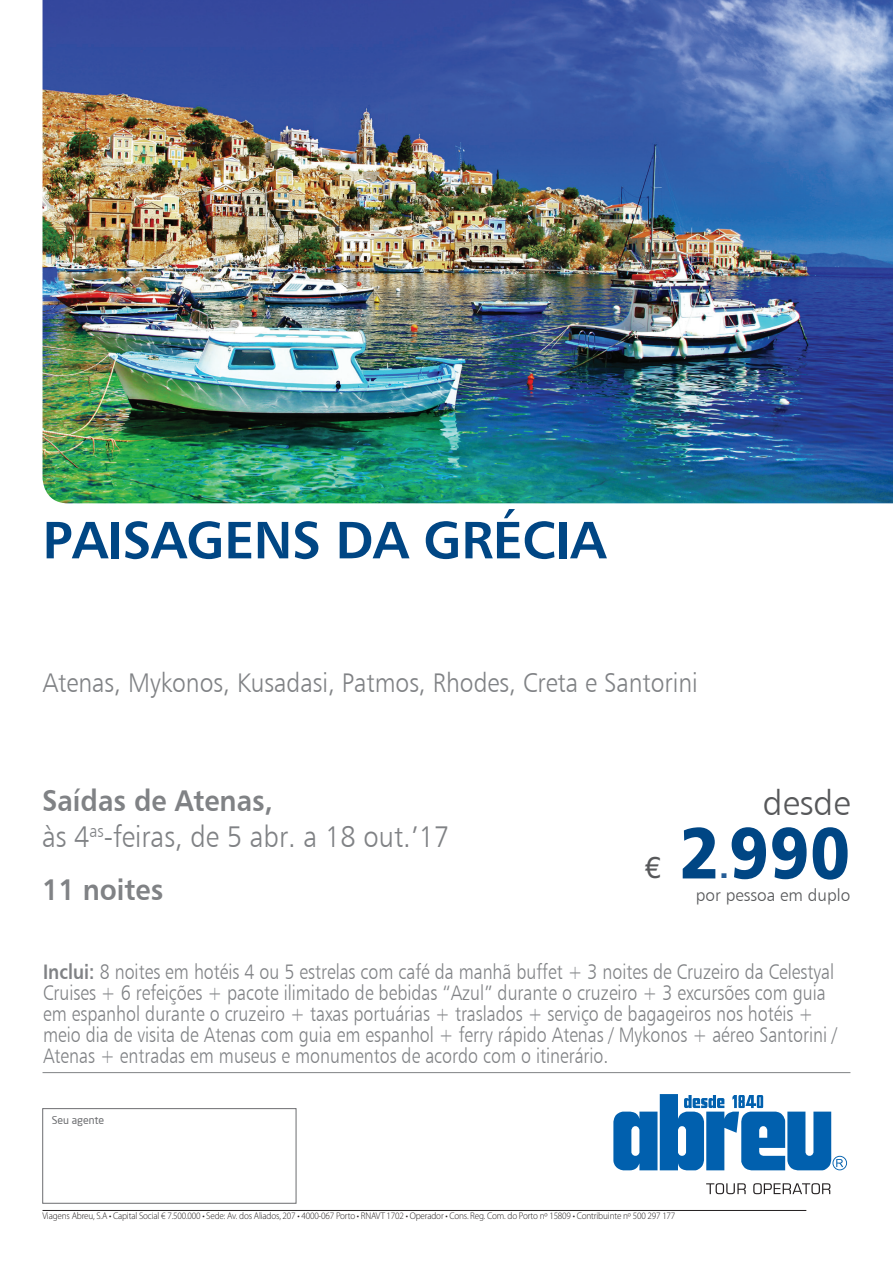
<style>
.page{position:relative;width:893px;height:1263px;background:#fff}
.page>*{position:absolute;margin:0;border:0;box-sizing:border-box;transform-origin:0 0}
.t1{font:72px "Humanist 777 BT Black B";color:#004684;scale:.91 1}
.t2{font:52.5px "Humanist 777 BT Bold B";letter-spacing:-.01em;color:#004684}
.t3{font:34.95px "Humanist 777 BT Light B";color:#57585a}
.t4{font:30px "Humanist 777 BT Light B";color:#808285;scale:.91 1}
.t5{font:30px "Humanist 777 BT Bold B";color:#808285;scale:.91 1}
.t6{font:30px "Helvetica Neue";color:#57585a}
.t7{font:30px "Humanist 777 BT Black B";color:#255d97}
.t8{font:27px "Humanist 777 BT Light B";color:#808285;scale:.91 1}
.t9{font:21px/21px "Humanist 777 BT Light B";color:#808285;scale:.85 1}
.t10{font:17.1px "Humanist 777 BT Light B";color:#57585a}
.t11{font:10.5px "Neo Sans";color:#6c6d70}
.t12{font:300 9.75px "Myriad Pro";letter-spacing:-.015em;color:#231f20;scale:.94 1}
.s1{font-family:"Humanist 777 BT Bold B"}
</style>
<div class="page">
<hr style="left:43px;top:1072px;width:807px;height:1px;background:#808285">
<img style="left:43px;top:0;width:850px;height:503px">
<div style="left:43px;top:1108px;width:253px;height:95px;border:1px solid #6c6d70"></div>
<svg style="left:706px;top:1183px;width:124px;height:11px"></svg>
<svg style="left:613px;top:1094px;width:234px;height:76px"></svg>
<hr style="left:43px;top:1210px;width:763px;height:1px;background:#231f20">
<h2 class="t2" style="left:43px;top:507px;width:565px">PAISAGENS DA GRÉCIA</h2>
<p class="t8" style="left:42px;top:666px;width:722px">Atenas, Mykonos, Kusadasi, Patmos, Rhodes, Creta e Santorini</p>
<h3 class="t5" style="left:42px;top:782px;width:255px">Saídas de Atenas,</h3>
<h3 class="t4" style="left:42px;top:818px;width:449px">às 4<sup>as</sup>-feiras, de 5 abr. a 18 out.’17</h3>
<h3 class="t5" style="left:42px;top:871px;width:135px">11 noites</h3>
<h3 class="t6" style="left:644px;top:850px;width:18px">€</h3>
<h3 class="t3" style="left:763px;top:782px;width:89px">desde</h3>
<h1 class="t1" style="left:679px;top:807px;width:190px">2990</h1>
<h3 class="t7" style="left:719px;top:849px;width:11px">.</h3>
<p class="t10" style="left:696px;top:884px;width:156px">por pessoa em duplo</p>
<p class="t9" style="left:43px;top:961px;width:936px"><span class="s1">Inclui:</span> 8 noites em hotéis 4 ou 5 estrelas com café da manhã buffet + 3 noites de Cruzeiro da Celestyal Cruises + 6 refeições + pacote ilimitado de bebidas “Azul” durante o cruzeiro + 3 excursões com guia em espanhol durante o cruzeiro + taxas portuárias + traslados + serviço de bagageiros nos hotéis + meio dia de visita de Atenas com guia em espanhol + ferry rápido Atenas / Mykonos + aéreo Santorini / Atenas + entradas em museus e monumentos de acordo com o itinerário.</p>
<p class="t11" style="left:52px;top:1114px;width:54px">Seu agente</p>
<p class="t12" style="left:43px;top:1211px;width:675px">Viagens Abreu, S.A • Capital Social € 7.500.000 • Sede: Av. dos Aliados, 207 • 4000-067 Porto • RNAVT 1702 • Operador • Cons. Reg. Com. do Porto nº 15809 • Contribuinte nº 500 297 177</p>
</div>
